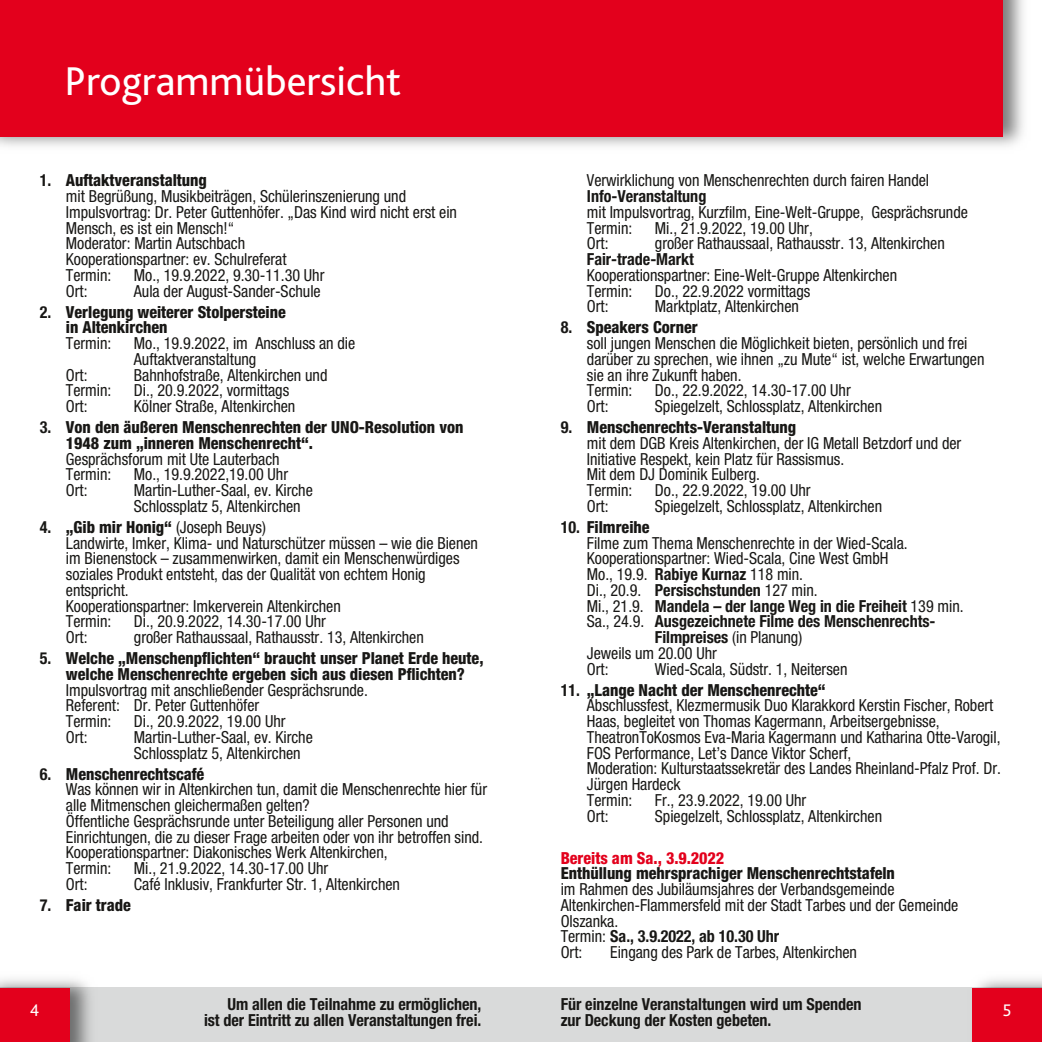
<style>
.page{position:relative;width:1042px;height:1042px;background:#fff}
.page>*{position:absolute;margin:0;border:0;box-sizing:border-box;transform-origin:0 0}
.t1{font:42px "font 0000000028 b 373 f 4";color:#fff}
.t2{font:17.5px "font 0000000028 b 373 f 4";color:#fff}
.t3{font:condensed 16.62px/15.8px "Helvetica Neue";letter-spacing:-.005em;color:#181715}
.t4{font:800 condensed 16.62px/15.8px "Helvetica Neue";letter-spacing:-.005em;color:#181715}
.t5{font:700 condensed 16.62px/15.8px "Helvetica Neue";letter-spacing:-.005em;color:#181715;text-align:right}
.t6{font:800 condensed 16.62px "Helvetica Neue";letter-spacing:-.005em;color:#e3001c}
.s1{font-weight:700}
.s2{font-weight:800}
.s3{font-weight:400}
</style>
<div class="page">
<div style="left:0;top:987px;width:1042px;height:55px;background:#d9dada"></div>
<img style="left:0;top:979px;width:90px;height:63px">
<div style="left:0;top:988px;width:69px;height:54px;background:#e3001c"></div>
<div style="left:972px;top:988px;width:70px;height:54px;background:#e3001c"></div>
<img style="left:0;top:0;width:1024px;height:146px">
<div style="left:0;top:0;width:1002px;height:137px;background:#e3001c"></div>
<h1 class="t1" style="left:64px;top:55px;width:338px">Programmübersicht</h1>
<p class="t3" style="left:66px;top:172px;width:393px;text-indent:-26px"><span class="s1">1.</span> <span class="s2">Auftaktveranstaltung<br></span>mit Begrüßung, Musikbeiträgen, Schülerinszenierung und Impulsvortrag: Dr. Peter Guttenhöfer. „Das Kind wird nicht erst ein Mensch, es ist ein Mensch!“<br>Moderator: Martin Autschbach<br>Kooperationspartner: ev. Schulreferat<br>Termin:</p>
<p class="t3" style="left:134px;top:267px;width:192px">Mo., 19.9.2022, 9.30-11.30 Uhr</p>
<p class="t3" style="left:66px;top:283px;width:23px">Ort:</p>
<p class="t3" style="left:134px;top:283px;width:188px">Aula der August-Sander-Schule</p>
<p class="t4" style="left:66px;top:303px;width:221px;text-indent:-26px"><span class="s1">2.</span> Verlegung weiterer Stolpersteine in Altenkirchen</p>
<p class="t3" style="left:66px;top:335px;width:47px">Termin:</p>
<p class="t3" style="left:134px;top:335px;width:223px">Mo., 19.9.2022, im Anschluss an die<br>Auftaktveranstaltung</p>
<p class="t3" style="left:66px;top:367px;width:23px">Ort:</p>
<p class="t3" style="left:134px;top:367px;width:195px">Bahnhofstraße, Altenkirchen und</p>
<p class="t3" style="left:66px;top:382px;width:47px">Termin:</p>
<p class="t3" style="left:134px;top:382px;width:157px">Di., 20.9.2022, vormittags</p>
<p class="t3" style="left:66px;top:398px;width:23px">Ort:</p>
<p class="t3" style="left:134px;top:398px;width:163px">Kölner Straße, Altenkirchen</p>
<p class="t4" style="left:66px;top:419px;width:399px;text-indent:-26px"><span class="s1">3.</span> Von den äußeren Menschenrechten der UNO-Resolution von<br>1948 zum „inneren Menschenrecht“.</p>
<p class="t3" style="left:66px;top:451px;width:215px">Gesprächsforum mit Ute Lauterbach<br>Termin:</p>
<p class="t3" style="left:134px;top:466px;width:156px">Mo., 19.9.2022,19.00 Uhr</p>
<p class="t3" style="left:66px;top:482px;width:23px">Ort:</p>
<p class="t3" style="left:134px;top:482px;width:180px">Martin-Luther-Saal, ev. Kirche<br>Schlossplatz 5, Altenkirchen</p>
<p class="t3" style="left:66px;top:519px;width:414px;text-indent:-26px"><span class="s1">4.</span> <span class="s2">„Gib mir Honig“</span> (Joseph Beuys)<br>Landwirte, Imker, Klima- und Naturschützer müssen – wie die Bienen im Bienenstock – zusammenwirken, damit ein Menschenwürdiges soziales Produkt entsteht, das der Qualität von echtem Honig entspricht.<br>Kooperationspartner: Imkerverein Altenkirchen<br>Termin:</p>
<p class="t3" style="left:134px;top:613px;width:193px">Di., 20.9.2022, 14.30-17.00 Uhr</p>
<p class="t3" style="left:66px;top:629px;width:23px">Ort:</p>
<p class="t3" style="left:134px;top:629px;width:291px">großer Rathaussaal, Rathausstr. 13, Altenkirchen</p>
<p class="t4" style="left:40px;top:650px;width:445px;text-align:center"><span class="s1">5.</span> Welche „Menschenpflichten“ braucht unser Planet Erde heute, welche Menschenrechte ergeben sich aus diesen Pflichten?</p>
<p class="t3" style="left:66px;top:682px;width:303px">Impulsvortrag mit anschließender Gesprächsrunde.<br>Referent: Dr. Peter Guttenhöfer<br>Termin:</p>
<p class="t3" style="left:134px;top:713px;width:153px">Di., 20.9.2022, 19.00 Uhr</p>
<p class="t3" style="left:66px;top:729px;width:23px">Ort:</p>
<p class="t3" style="left:134px;top:729px;width:180px">Martin-Luther-Saal, ev. Kirche<br>Schlossplatz 5, Altenkirchen</p>
<p class="t3" style="left:66px;top:766px;width:423px;text-indent:-26px"><span class="s1">6.</span> <span class="s2">Menschenrechtscafé<br></span>Was können wir in Altenkirchen tun, damit die Menschenrechte hier für alle Mitmenschen gleichermaßen gelten?<br>Öffentliche Gesprächsrunde unter Beteiligung aller Personen und Einrichtungen, die zu dieser Frage arbeiten oder von ihr betroffen sind.<br>Kooperationspartner: Diakonisches Werk Altenkirchen,<br>Termin:</p>
<p class="t3" style="left:134px;top:860px;width:196px">Mi., 21.9.2022, 14.30-17.00 Uhr</p>
<p class="t3" style="left:66px;top:876px;width:23px">Ort:</p>
<p class="t3" style="left:134px;top:876px;width:268px">Café Inklusiv, Frankfurter Str. 1, Altenkirchen</p>
<p class="t4" style="left:40px;top:897px;width:93px"><span class="s1">7.</span> Fair trade</p>
<p class="t3" style="left:587px;top:172px;width:344px">Verwirklichung von Menschenrechten durch fairen Handel</p>
<p class="t5" style="left:587px;top:188px;width:121px">Info-Veranstaltung</p>
<p class="t3" style="left:587px;top:204px;width:382px">mit Impulsvortrag, Kurzfilm, Eine-Welt-Gruppe, Gesprächsrunde<br>Termin:</p>
<p class="t3" style="left:655px;top:220px;width:159px">Mi., 21.9.2022, 19.00 Uhr,</p>
<p class="t3" style="left:587px;top:235px;width:23px">Ort:</p>
<p class="t3" style="left:655px;top:235px;width:291px">großer Rathaussaal, Rathausstr. 13, Altenkirchen</p>
<p class="t5" style="left:587px;top:251px;width:108px">Fair-trade-Markt</p>
<p class="t3" style="left:587px;top:267px;width:312px">Kooperationspartner: Eine-Welt-Gruppe Altenkirchen<br>Termin:</p>
<p class="t3" style="left:655px;top:283px;width:157px">Do., 22.9.2022 vormittags</p>
<p class="t3" style="left:587px;top:298px;width:23px">Ort:</p>
<p class="t3" style="left:655px;top:298px;width:145px">Marktplatz, Altenkirchen</p>
<p class="t3" style="left:587px;top:319px;width:399px;text-indent:-26px"><span class="s1">8.</span> <span class="s2">Speakers Corner<br></span>soll jungen Menschen die Möglichkeit bieten, persönlich und frei darüber zu sprechen, wie ihnen „zu Mute“ ist, welche Erwartungen sie an ihre Zukunft haben.<br>Termin:</p>
<p class="t3" style="left:655px;top:382px;width:197px">Do., 22.9.2022, 14.30-17.00 Uhr</p>
<p class="t3" style="left:587px;top:398px;width:23px">Ort:</p>
<p class="t3" style="left:655px;top:398px;width:229px">Spiegelzelt, Schlossplatz, Altenkirchen</p>
<p class="t3" style="left:587px;top:419px;width:376px;text-indent:-26px"><span class="s1">9.</span> <span class="s2">Menschenrechts-Veranstaltung<br></span>mit dem DGB Kreis Altenkirchen, der IG Metall Betzdorf und der Initiative Respekt, kein Platz für Rassismus.<br>Mit dem DJ Dominik Eulberg.<br>Termin:</p>
<p class="t3" style="left:655px;top:482px;width:157px">Do., 22.9.2022, 19.00 Uhr</p>
<p class="t3" style="left:587px;top:498px;width:23px">Ort:</p>
<p class="t3" style="left:655px;top:498px;width:229px">Spiegelzelt, Schlossplatz, Altenkirchen</p>
<p class="t4" style="left:561px;top:519px;width:90px"><span class="s1">10.</span> Filmreihe</p>
<p class="t3" style="left:587px;top:535px;width:322px">Filme zum Thema Menschenrechte in der Wied-Scala.</p>
<p class="t3" style="left:587px;top:550px;width:303px">Kooperationspartner: Wied-Scala, Cine West GmbH</p>
<p class="t3" style="left:587px;top:566px;width:218px">Mo., 19.9. <span class="s1">Rabiye Kurnaz</span> 118 min.</p>
<p class="t3" style="left:587px;top:582px;width:232px">Di., 20.9. <span class="s1">Persischstunden</span> 127 min.</p>
<p class="t5" style="left:587px;top:597px;width:378px"><span class="s3">Mi., 21.9.</span> Mandela – der lange Weg in die Freiheit <span class="s3">139 min.</span></p>
<p class="t5" style="left:587px;top:613px;width:350px"><span class="s3">Sa., 24.9.</span> Ausgezeichnete Filme des Menschenrechts-</p>
<p class="t5" style="left:655px;top:629px;width:149px">Filmpreises <span class="s3">(in Planung)</span></p>
<p class="t3" style="left:587px;top:645px;width:132px">Jeweils um 20.00 Uhr</p>
<p class="t3" style="left:587px;top:661px;width:23px">Ort:</p>
<p class="t3" style="left:655px;top:661px;width:194px">Wied-Scala, Südstr. 1, Neitersen</p>
<p class="t3" style="left:587px;top:682px;width:415px;text-indent:-26px"><span class="s1">11.</span> <span class="s2">„Lange Nacht der Menschenrechte“<br></span>Abschlussfest, Klezmermusik Duo Klarakkord Kerstin Fischer, Robert Haas, begleitet von Thomas Kagermann, Arbeitsergebnisse, TheatronToKosmos Eva-Maria Kagermann und Katharina Otte-Varogil, FOS Performance, Let’s Dance Viktor Scherf,<br>Moderation: Kulturstaatssekretär des Landes Rheinland-Pfalz Prof. Dr.<br>Jürgen Hardeck<br>Termin:</p>
<p class="t3" style="left:655px;top:792px;width:153px">Fr., 23.9.2022, 19.00 Uhr</p>
<p class="t3" style="left:587px;top:808px;width:23px">Ort:</p>
<p class="t3" style="left:655px;top:808px;width:229px">Spiegelzelt, Schlossplatz, Altenkirchen</p>
<p class="t6" style="left:561px;top:847px;width:165px">Bereits am Sa., 3.9.2022</p>
<p class="t4" style="left:561px;top:865px;width:336px">Enthüllung mehrsprachiger Menschenrechtstafeln</p>
<p class="t3" style="left:561px;top:881px;width:399px">im Rahmen des Jubiläumsjahres der Verbandsgemeinde Altenkirchen-Flammersfeld mit der Stadt Tarbes und der Gemeinde Olszanka.<br>Termin: <span class="s1">Sa., 3.9.2022, ab 10.30 Uhr<br></span>Ort:</p>
<p class="t3" style="left:610px;top:944px;width:248px">Eingang des Park de Tarbes, Altenkirchen</p>
<p class="t5" style="left:204px;top:996px;width:279px">Um allen die Teilnahme zu ermöglichen,<br>ist der Eintritt zu allen Veranstaltungen frei.</p>
<p class="t5" style="left:561px;top:996px;width:302px;text-align:left">Für einzelne Veranstaltungen wird um Spenden zur Deckung der Kosten gebeten.</p>
<p class="t2" style="left:30px;top:999px;width:11px">4</p>
<p class="t2" style="left:1003px;top:999px;width:10px">5</p>
</div>
